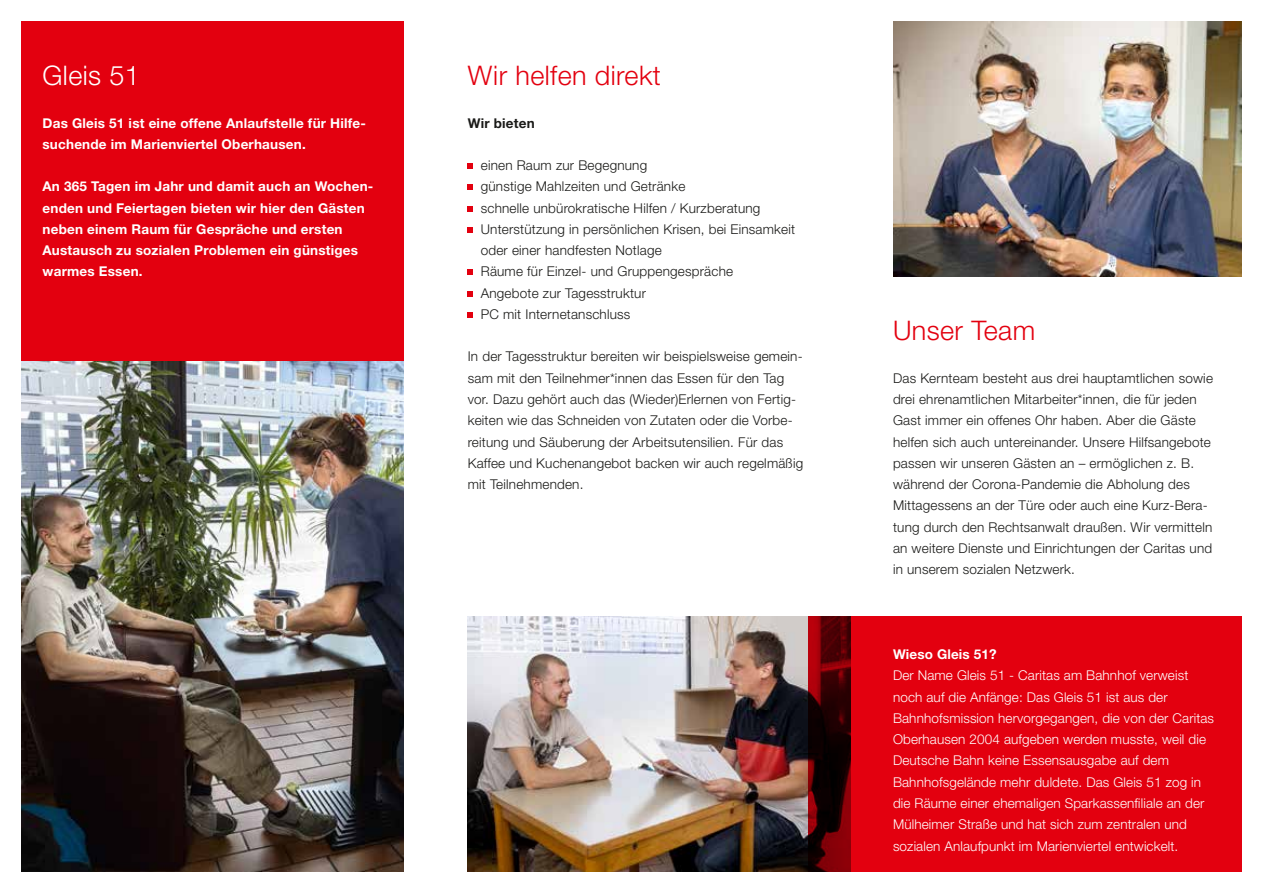
<style>
.page{position:relative;width:1263px;height:893px;background:#fff}
.page>*{position:absolute;margin:0;border:0;box-sizing:border-box;transform-origin:0 0}
.t1{font:300 27px "Helvetica Neue";letter-spacing:.015em;color:#e3000f}
.t2{font:300 27px "Helvetica Neue";letter-spacing:.015em;color:#fff}
.t3{font:300 13.5px/21.3px "Helvetica Neue";letter-spacing:.015em;color:#1a1a18}
.t4{font:300 13.5px/21.3px "Helvetica Neue";letter-spacing:.01em;color:#fff}
.t5{font:700 13.5px/21.3px "Helvetica Neue";letter-spacing:.015em;color:#fff}
.t6{font:700 13.5px "Helvetica Neue";letter-spacing:.015em;color:#1a1a18}
</style>
<div class="page">
<div style="left:21px;top:21px;width:383px;height:851px;background:#e3000f"></div>
<svg style="left:468px;top:163px;width:5px;height:6px"></svg>
<svg style="left:468px;top:185px;width:5px;height:5px"></svg>
<svg style="left:468px;top:206px;width:5px;height:5px"></svg>
<svg style="left:468px;top:227px;width:5px;height:5px"></svg>
<svg style="left:468px;top:270px;width:5px;height:5px"></svg>
<svg style="left:468px;top:291px;width:5px;height:5px"></svg>
<svg style="left:468px;top:312px;width:5px;height:5px"></svg>
<img style="left:893px;top:21px;width:349px;height:255px">
<img style="left:21px;top:361px;width:383px;height:511px">
<img style="left:468px;top:617px;width:340px;height:255px">
<div style="left:808px;top:617px;width:434px;height:255px;background:#e3000f"></div>
<h1 class="t2" style="left:43px;top:59px;width:99px">Gleis 51</h1>
<p class="t5" style="left:43px;top:112px;width:324px">Das Gleis 51 ist eine offene Anlaufstelle für Hilfe&shy;suchende im Marienviertel Oberhausen.</p>
<p class="t5" style="left:43px;top:176px;width:332px">An 365 Tagen im Jahr und damit auch an Wochen&shy;enden und Feiertagen bieten wir hier den Gästen neben einem Raum für Gespräche und ersten Austausch zu sozialen Problemen ein günstiges warmes Essen.</p>
<h1 class="t1" style="left:468px;top:59px;width:195px">Wir helfen direkt</h1>
<p class="t6" style="left:468px;top:114px;width:69px">Wir bieten</p>
<p class="t3" style="left:481px;top:154px;width:316px">einen Raum zur Begegnung<br>günstige Mahlzeiten und Getränke<br>schnelle unbürokratische Hilfen / Kurzberatung Unterstützung in persönlichen Krisen, bei Einsamkeit oder einer handfesten Notlage<br>Räume für Einzel- und Gruppengespräche<br>Angebote zur Tagesstruktur<br>PC mit Internetanschluss</p>
<p class="t3" style="left:468px;top:346px;width:337px">In der Tagesstruktur bereiten wir beispielsweise gemein&shy;sam mit den Teilnehmer*innen das Essen für den Tag vor. Dazu gehört auch das (Wieder)Erlernen von Fertig&shy;keiten wie das Schneiden von Zutaten oder die Vorbe&shy;reitung und Säuberung der Arbeitsutensilien. Für das Kaffee und Kuchenangebot backen wir auch regelmäßig mit Teilnehmenden.</p>
<h1 class="t1" style="left:893px;top:314px;width:144px">Unser Team</h1>
<p class="t3" style="left:893px;top:367px;width:321px">Das Kernteam besteht aus drei hauptamtlichen sowie drei ehrenamtlichen Mitarbeiter*innen, die für jeden Gast immer ein offenes Ohr haben. Aber die Gäste helfen sich auch untereinander. Unsere Hilfsangebote passen wir unseren Gästen an – ermöglichen z. B. während der Corona-Pandemie die Abholung des Mittagessens an der Türe oder auch eine Kurz-Bera&shy;tung durch den Rechtsanwalt draußen. Wir vermitteln an weitere Dienste und Einrichtungen der Caritas und in unserem sozialen Netzwerk.</p>
<p class="t5" style="left:893px;top:643px;width:105px">Wieso Gleis 51?</p>
<p class="t4" style="left:893px;top:665px;width:323px">Der Name Gleis 51 - Caritas am Bahnhof verweist noch auf die Anfänge: Das Gleis 51 ist aus der Bahnhofsmission hervorgegangen, die von der Caritas Oberhausen 2004 aufgeben werden musste, weil die Deutsche Bahn keine Essensausgabe auf dem Bahnhofsgelände mehr duldete. Das Gleis 51 zog in die Räume einer ehemaligen Sparkassenfiliale an der Mülheimer Straße und hat sich zum zentralen und sozialen Anlaufpunkt im Marienviertel entwickelt.</p>
</div>
